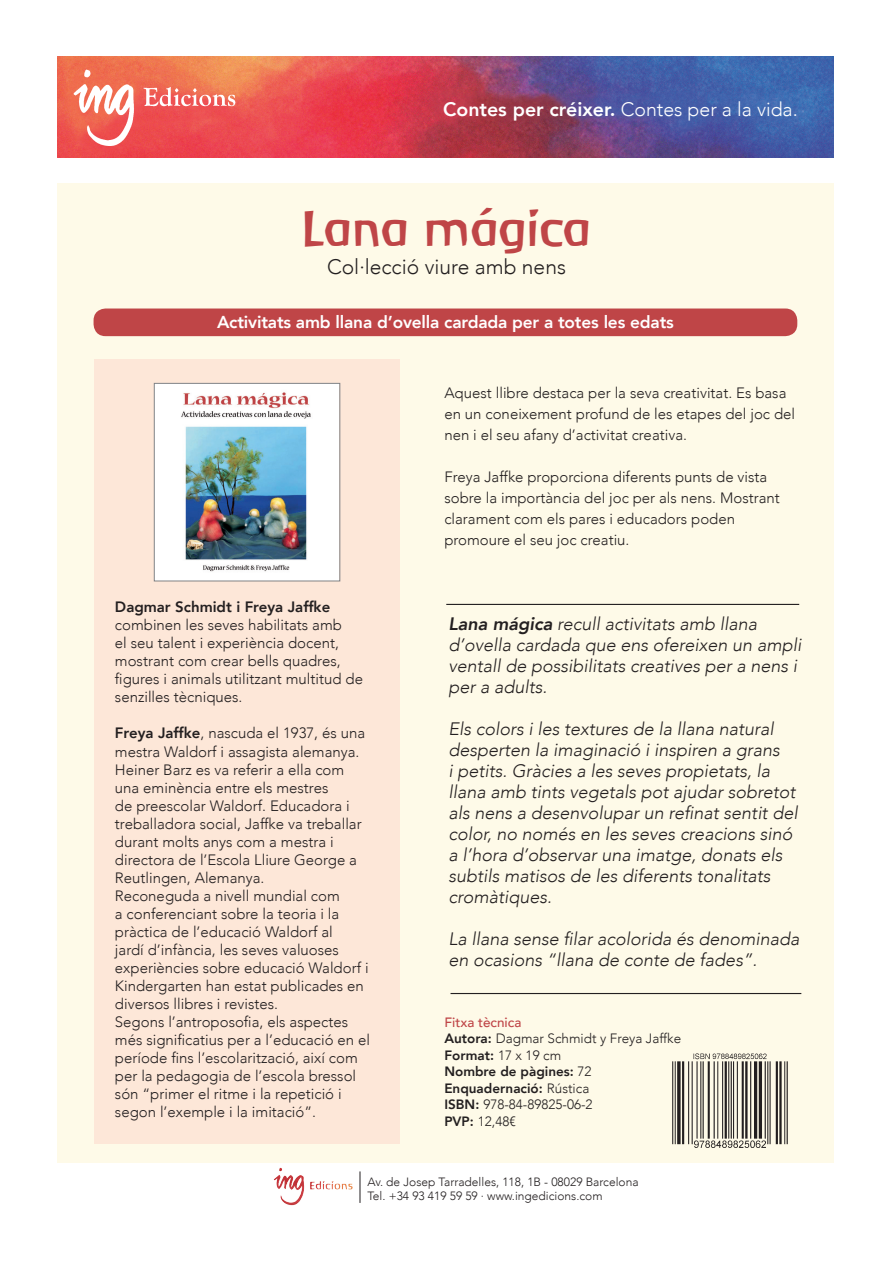
<style>
.page{position:relative;width:893px;height:1263px;background:#fff}
.page>*{position:absolute;margin:0;border:0;box-sizing:border-box;transform-origin:0 0}
.t1{font:48px "Baar Antropos Aidfont";color:#bf4547}
.t2{font:300 21px "Avenir";color:#231f20}
.t3{font:800 19.5px "Avenir";color:#fff}
.t4{font:italic 300 18px/21px "Avenir";color:#231f20}
.t5{font:800 17.25px "Avenir";letter-spacing:-.01em;color:#fff}
.t6{font:300 15px/18px "Avenir";color:#231f20}
.t7{font:300 13.5px "Avenir";color:#231f20}
.t8{font:800 13.5px "Avenir";color:#231f20}
.t9{font:500 13.5px "Avenir";color:#bf4547}
.t10{font:300 12px "Avenir";color:#231f20}
.s1{font-weight:300}
.s2{font-weight:800}
</style>
<div class="page">
<div style="left:57px;top:183px;width:776px;height:979px;background:#fefae8"></div>
<div style="left:94px;top:359px;width:306px;height:785px;background:#fde7d8"></div>
<img style="left:57px;top:57px;width:776px;height:101px">
<img style="left:67px;top:63px;width:171px;height:89px">
<img style="left:156px;top:385px;width:182px;height:194px">
<div style="left:154px;top:383px;width:186px;height:198px;border:1px solid #808285"></div>
<div style="left:94px;top:308px;width:703px;height:28px;background:#bf4547;border-radius:12px"></div>
<img style="left:672px;top:1053px;width:116px;height:95px">
<img style="left:274px;top:1167px;width:79px;height:39px">
<hr style="left:360px;top:1171px;width:1px;height:32px;background:#231f20">
<hr style="left:446px;top:604px;width:353px;height:1px;background:#231f20">
<hr style="left:450px;top:993px;width:351px;height:1px;background:#231f20">
<p class="t3" style="left:443px;top:94px;width:356px">Contes per créixer. <span class="s1">Contes per a la vida.</span></p>
<p class="t1" style="left:302px;top:199px;width:291px">Lana mágica</p>
<p class="t2" style="left:327px;top:255px;width:240px">Col·lecció viure amb nens</p>
<p class="t5" style="left:217px;top:308px;width:458px">Activitats amb llana d’ovella cardada per a totes les edats</p>
<p class="t6" style="left:115px;top:598px;width:250px"><span class="s2">Dagmar Schmidt i Freya Jaffke </span>combinen les seves habilitats amb<br>el seu talent i experiència docent, mostrant com crear bells quadres, figures i animals utilitzant multitud de senzilles tècniques.</p>
<p class="t6" style="left:115px;top:724px;width:252px"><span class="s2">Freya Jaffke</span>, nascuda el 1937, és una mestra Waldorf i assagista alemanya.<br>Heiner Barz es va referir a ella com una eminència entre els mestres<br>de preescolar Waldorf. Educadora i treballadora social, Jaffke va treballar durant molts anys com a mestra i directora de l’Escola Lliure George a Reutlingen, Alemanya.</p>
<p class="t6" style="left:115px;top:886px;width:255px">Reconeguda a nivell mundial com<br>a conferenciant sobre la teoria i la pràctica de l’educació Waldorf al<br>jardí d’infància, les seves valuoses experiències sobre educació Waldorf i Kindergarten han estat publicades en diversos llibres i revistes.</p>
<p class="t6" style="left:115px;top:1012px;width:257px">Segons l’antroposofia, els aspectes més significatius per a l’educació en el període fins l’escolarització, així com per la pedagogia de l’escola bressol són “primer el ritme i la repetició i segon l’exemple i la imitació”.</p>
<p class="t6" style="left:444px;top:383px;width:352px;line-height:21px">Aquest llibre destaca per la seva creativitat. Es basa en un coneixement profund de les etapes del joc del nen i el seu afany d’activitat creativa.</p>
<p class="t6" style="left:444px;top:467px;width:337px;line-height:21px">Freya Jaffke proporciona diferents punts de vista sobre la importància del joc per als nens. Mostrant clarament com els pares i educadors poden promoure el seu joc creatiu.</p>
<p class="t4" style="left:448px;top:613px;width:354px"><span class="s2">Lana mágica</span> recull activitats amb llana d’ovella cardada que ens ofereixen un ampli ventall de possibilitats creatives per a nens i per a adults.</p>
<p class="t4" style="left:448px;top:718px;width:351px">Els colors i les textures de la llana natural desperten la imaginació i inspiren a grans<br>i petits. Gràcies a les seves propietats, la llana amb tints vegetals pot ajudar sobretot als nens a desenvolupar un refinat sentit del color, no només en les seves creacions sinó a l’hora d’observar una imatge, donats els subtils matisos de les diferents tonalitats cromàtiques.</p>
<p class="t4" style="left:448px;top:928px;width:353px">La llana sense filar acolorida és denominada en ocasions “llana de conte de fades”.</p>
<p class="t9" style="left:444px;top:1010px;width:79px">Fitxa tècnica</p>
<p class="t7" style="left:444px;top:1031px;width:238px"><span class="s2">Autora:</span> Dagmar Schmidt y Freya Jaffke</p>
<p class="t8" style="left:444px;top:1045px;width:118px">Format: <span class="s1">17 x 19 cm</span></p>
<p class="t8" style="left:444px;top:1061px;width:149px">Nombre de pàgines: <span class="s1">72</span></p>
<p class="t8" style="left:444px;top:1078px;width:147px">Enquadernació: <span class="s1">Rústica</span></p>
<p class="t7" style="left:444px;top:1097px;width:150px"><span class="s2">ISBN:</span> 978-84-89825-06-2</p>
<p class="t7" style="left:444px;top:1113px;width:73px"><span class="s2">PVP:</span> 12,48€</p>
<p class="t10" style="left:367px;top:1175px;width:273px">Av. de Josep Tarradelles, 118, 1B - 08029 Barcelona</p>
<p class="t10" style="left:367px;top:1189px;width:237px">Tel. +34 93 419 59 59 · www.ingedicions.com</p>
</div>
